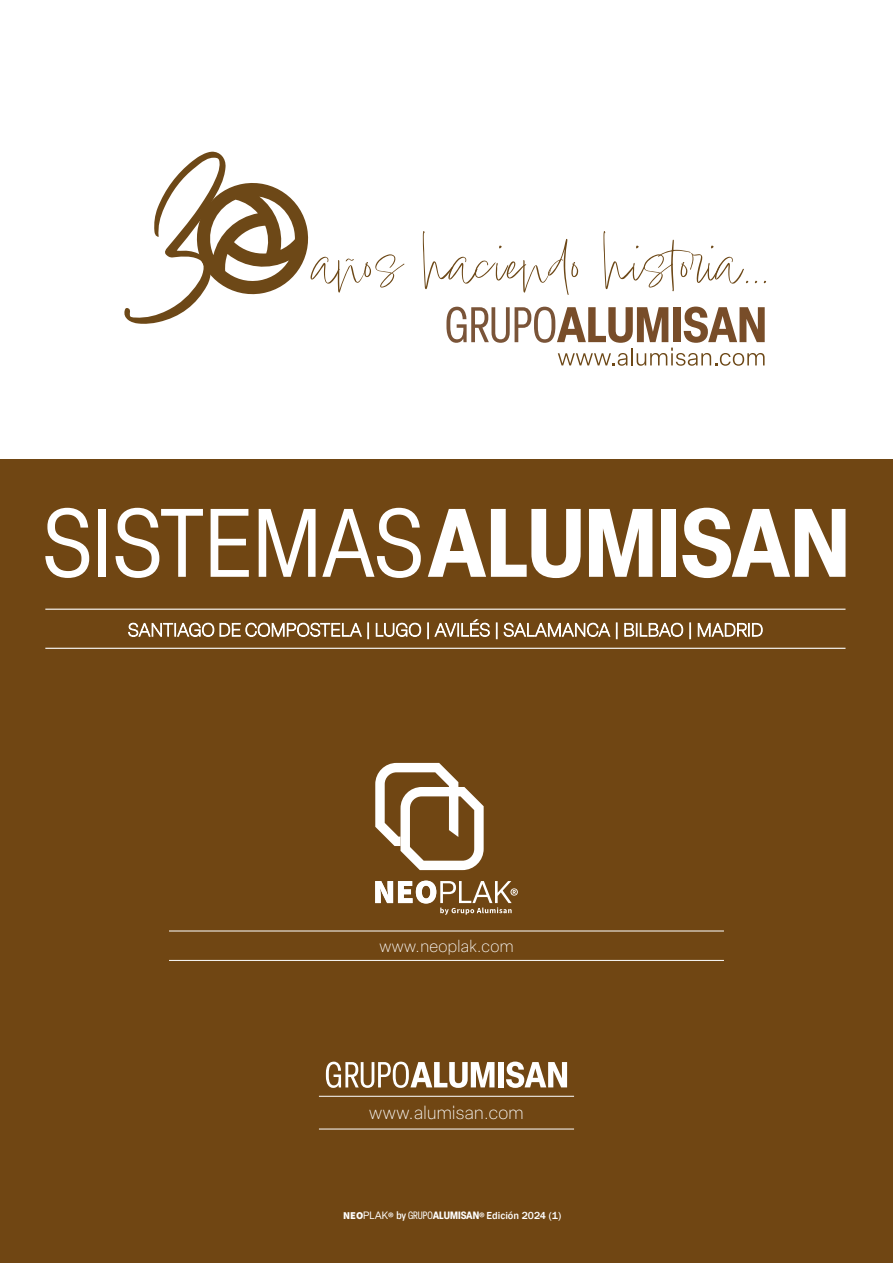
<style>
.page{position:relative;width:893px;height:1263px;background:#fff}
.page>*{position:absolute;margin:0;border:0;box-sizing:border-box;transform-origin:0 0}
.t1{font:68.7px "Lindsey Signature";color:#6d4817}
.t2{font:200 18px "Elza";letter-spacing:.02em;color:#fff}
.t3{font:200 16.5px "Elza";letter-spacing:.02em;color:#fff}
.t4{font:500 10.5px "Franklin Gothic";color:#fff}
.s1{font-family:"Source Sans Variable";font-weight:400}
.s2{font-family:"Elza";font-weight:400}
.s3{font-family:"Elza";font-weight:400;font-size:9px}
.s4{font-family:"Elza";font-stretch:condensed}
.s5{font-family:"Elza";font-weight:400;font-stretch:condensed}
.s6{font-family:"Elza";font-weight:700;font-stretch:condensed}
</style>
<div class="page">
<div style="left:0;top:459px;width:893px;height:804px;background:#704613"></div>
<hr style="left:319px;top:1129px;width:255px;height:1px;background:#fff">
<hr style="left:319px;top:1096px;width:255px;height:1px;background:#fff">
<hr style="left:169px;top:960px;width:555px;height:1px;background:#fff">
<hr style="left:169px;top:931px;width:555px;height:1px;background:#fff">
<svg style="left:326px;top:1062px;width:168px;height:26px"></svg>
<div style="left:498px;top:1062px;width:5px;height:25px;background:#fff"></div>
<svg style="left:506px;top:1061px;width:61px;height:27px"></svg>
<hr style="left:45px;top:609px;width:800px;height:1px;background:#fff">
<hr style="left:45px;top:648px;width:800px;height:1px;background:#fff">
<svg style="left:128px;top:619px;width:635px;height:20px"></svg>
<svg style="left:45px;top:508px;width:44px;height:70px"></svg>
<div style="left:98px;top:509px;width:8px;height:68px;background:#fff"></div>
<svg style="left:115px;top:508px;width:88px;height:70px"></svg>
<svg style="left:211px;top:509px;width:38px;height:68px"></svg>
<svg style="left:259px;top:509px;width:57px;height:68px"></svg>
<svg style="left:322px;top:508px;width:99px;height:70px"></svg>
<svg style="left:428px;top:509px;width:153px;height:69px"></svg>
<svg style="left:589px;top:509px;width:63px;height:68px"></svg>
<div style="left:661px;top:509px;width:14px;height:68px;background:#fff"></div>
<svg style="left:682px;top:508px;width:163px;height:70px"></svg>
<svg style="left:375px;top:763px;width:109px;height:107px"></svg>
<svg style="left:375px;top:881px;width:143px;height:34px"></svg>
<svg style="left:124px;top:152px;width:185px;height:172px"></svg>
<svg style="left:446px;top:307px;width:319px;height:59px"></svg>
<h1 class="t1" style="left:312px;top:221px;width:459px">años haciendo historia...</h1>
<h3 class="t3" style="left:379px;top:935px;width:136px">www.neoplak.com</h3>
<h2 class="t2" style="left:369px;top:1101px;width:156px">www.alumisan.com</h2>
<p class="t4" style="left:343px;top:1209px;width:219px"><span class="s1">NEO</span><span class="s2">PLAK</span><span class="s3">®</span> <span class="s4">by</span> <span class="s5">GRUPO</span><span class="s6">ALUMISAN</span><span class="s3">®</span> Edición 2024 (1)</p>
</div>
